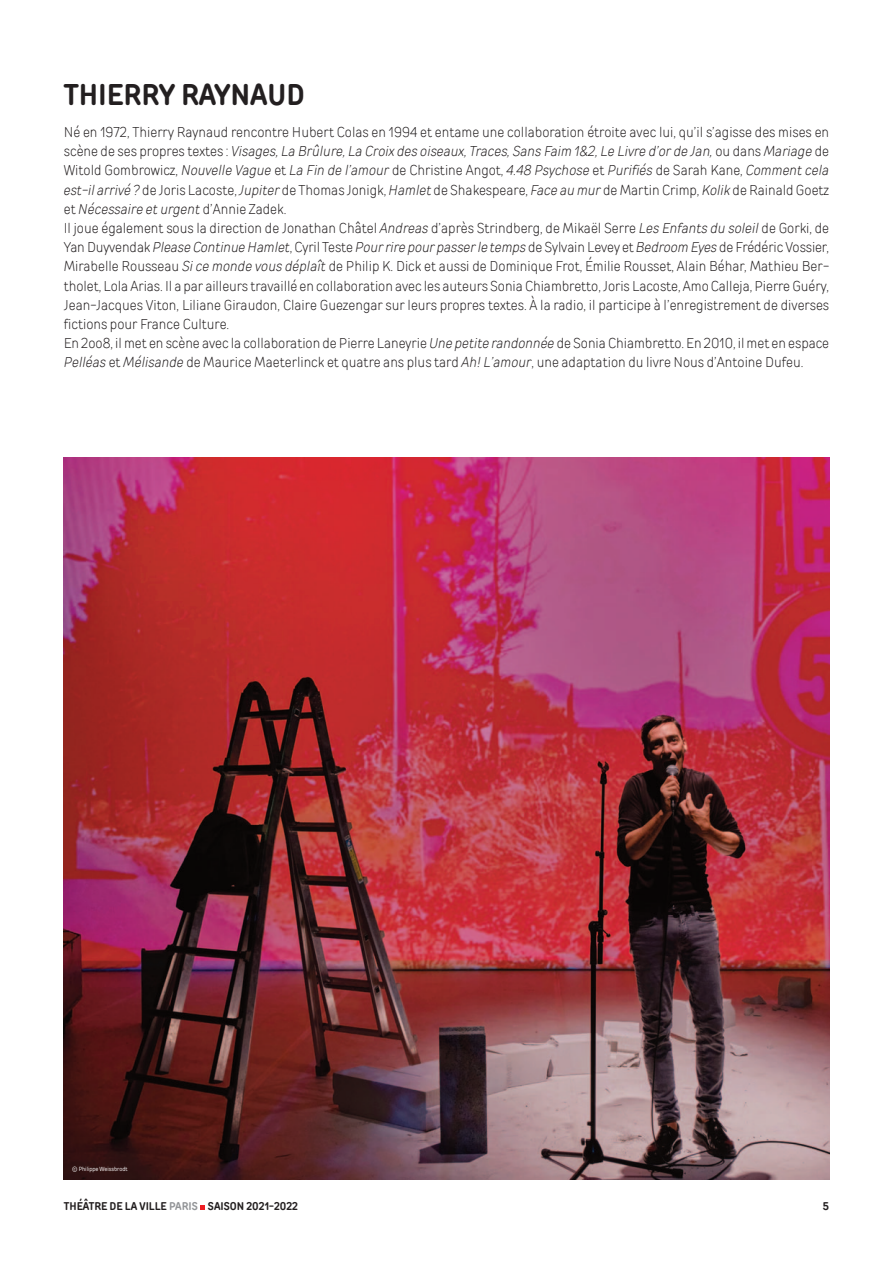
<style>
.page{position:relative;width:893px;height:1263px;background:#fff}
.page>*{position:absolute;margin:0;border:0;box-sizing:border-box;transform-origin:0 0}
.t1{font:700 30px "TT Rounds Condensed";color:#231f20}
.t2{font:300 14.25px/19.2px "TT Rounds Condensed";color:#231f20;text-align:justify}
.t3{font:700 11.25px "TT Rounds Condensed";color:#231f20}
.t4{font:6px "TT Rounds Condensed";color:#fff}
.s1{font-style:italic}
.s2{color:#939598}
</style>
<div class="page">
<svg style="left:201px;top:1205px;width:4px;height:4px"></svg>
<img style="left:64px;top:457px;width:765px;height:722px">
<p class="t1" style="left:64px;top:77px;width:243px">THIERRY RAYNAUD</p>
<p class="t2" style="left:64px;top:124px;width:767px">Né en 1972, Thierry Raynaud rencontre Hubert Colas en 1994 et entame une collaboration étroite avec lui, qu’il s’agisse des mises en scène de ses propres textes : <span class="s1">Visages, La Brûlure, La Croix des oiseaux, Traces, Sans Faim 1&amp;2, Le Livre d’or de Jan,</span> ou dans <span class="s1">Mariage</span> de Witold Gombrowicz, <span class="s1">Nouvelle Vague</span> et <span class="s1">La Fin de l’amour</span> de Christine Angot, <span class="s1">4.48 Psychose</span> et <span class="s1">Purifiés</span> de Sarah Kane, <span class="s1">Comment cela est-il arrivé ?</span> de Joris Lacoste, <span class="s1">Jupiter</span> de Thomas Jonigk, <span class="s1">Hamlet</span> de Shakespeare, <span class="s1">Face au mur</span> de Martin Crimp, <span class="s1">Kolik</span> de Rainald Goetz et <span class="s1">Nécessaire et urgent</span> d’Annie Zadek.</p>
<p class="t2" style="left:64px;top:220px;width:767px">Il joue également sous la direction de Jonathan Châtel <span class="s1">Andreas</span> d’après Strindberg, de Mikaël Serre <span class="s1">Les Enfants du soleil</span> de Gorki, de Yan Duyvendak <span class="s1">Please Continue Hamlet</span>, Cyril Teste <span class="s1">Pour rire pour passer le temps</span> de Sylvain Levey et <span class="s1">Bedroom Eyes</span> de Frédéric Vossier, Mirabelle Rousseau <span class="s1">Si ce monde vous déplaît</span> de Philip K. Dick et aussi de Dominique Frot, Émilie Rousset, Alain Béhar, Mathieu Ber&shy;tholet, Lola Arias. Il a par ailleurs travaillé en collaboration avec les auteurs Sonia Chiambretto, Joris Lacoste, Amo Calleja, Pierre Guéry, Jean-Jacques Viton, Liliane Giraudon, Claire Guezengar sur leurs propres textes. À la radio, il participe à l’enregistrement de diverses fictions pour France Culture.</p>
<p class="t2" style="left:64px;top:335px;width:767px">En 2oo8, il met en scène avec la collaboration de Pierre Laneyrie <span class="s1">Une petite randonnée</span> de Sonia Chiambretto. En 2010, il met en espace<br><span class="s1">Pelléas</span> et <span class="s1">Mélisande</span> de Maurice Maeterlinck et quatre ans plus tard <span class="s1">Ah! L’amour</span>, une adaptation du livre Nous d’Antoine Dufeu.</p>
<p class="t4" style="left:72px;top:1167px;width:57px">© Philippe Weissbrodt</p>
<p class="t3" style="left:64px;top:1199px;width:236px">THÉÂTRE DE LA VILLE <span class="s2">PARIS</span> SAISON 2021-2022</p>
<p class="t3" style="left:823px;top:1199px;width:8px">5</p>
</div>
